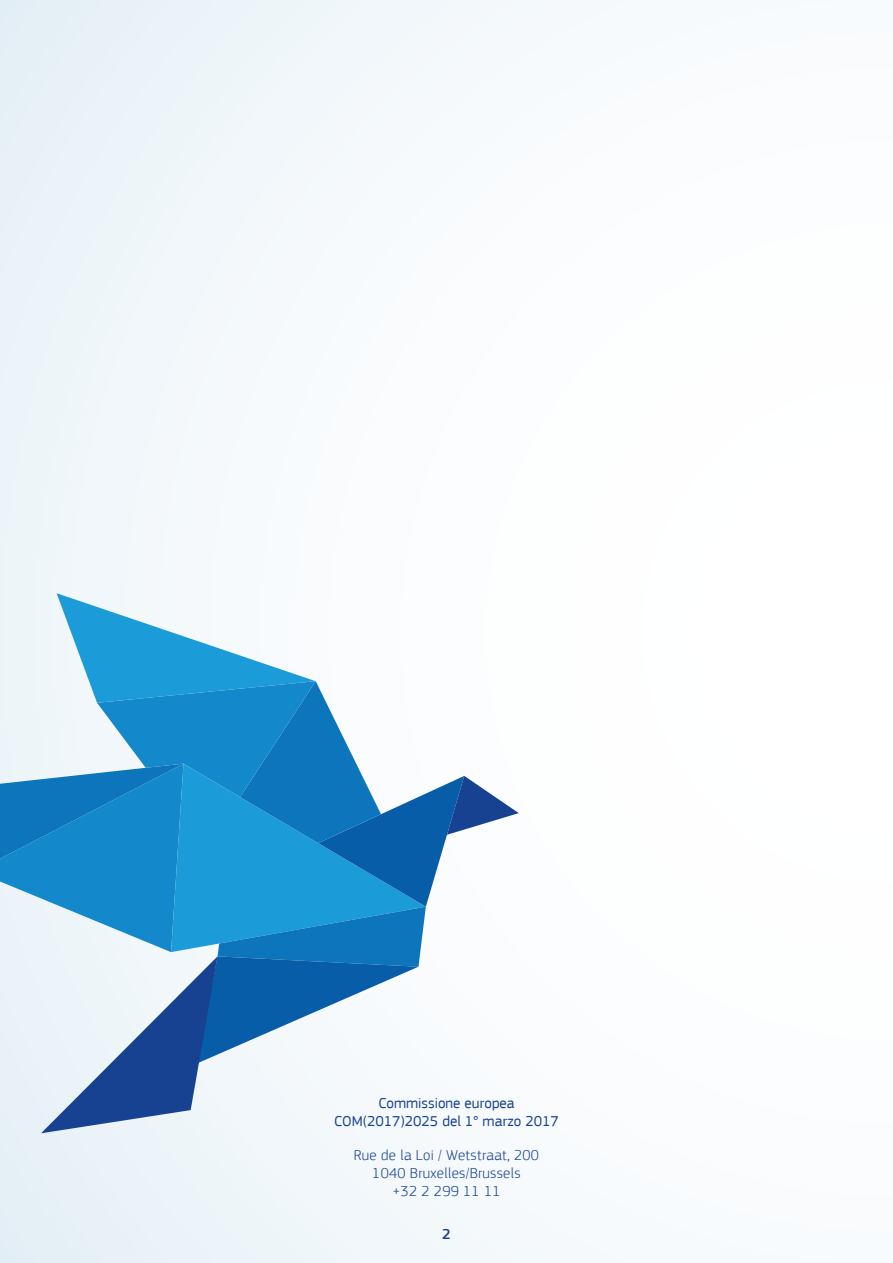
<style>
.page{position:relative;width:893px;height:1263px;background:#fff}
.page>*{position:absolute;margin:0;border:0;box-sizing:border-box;transform-origin:0 0}
.t1{font:300 15px/18px "EC Square Sans Pro";letter-spacing:.02em;color:#164291;text-align:center}
.t2{font:15px/18px "EC Square Sans Pro";color:#164291;text-align:center}
.t3{font:500 15px "EC Square Sans Pro";color:#164291}
.s1{font-size:12px}
</style>
<div class="page">
<div style="left:0;top:0;width:893px;height:1263px;background:linear-gradient(to right,#ecf4f9,#fff)"></div>
<svg style="left:0;top:593px;width:519px;height:540px"></svg>
<p class="t2" style="left:334px;top:1094px;width:226px">Commissione europea<br>COM(2017)2025 del 1° marzo 2017</p>
<p class="t1" style="left:354px;top:1146px;width:187px">Rue de la Loi / Wetstraat, 200<br>1040 Bruxelles/Brussels<br>+32 2 299 11 11</p>
<p class="t3" style="left:442px;top:1225px;width:10px">2<span class="s1">2</span></p>
</div>
